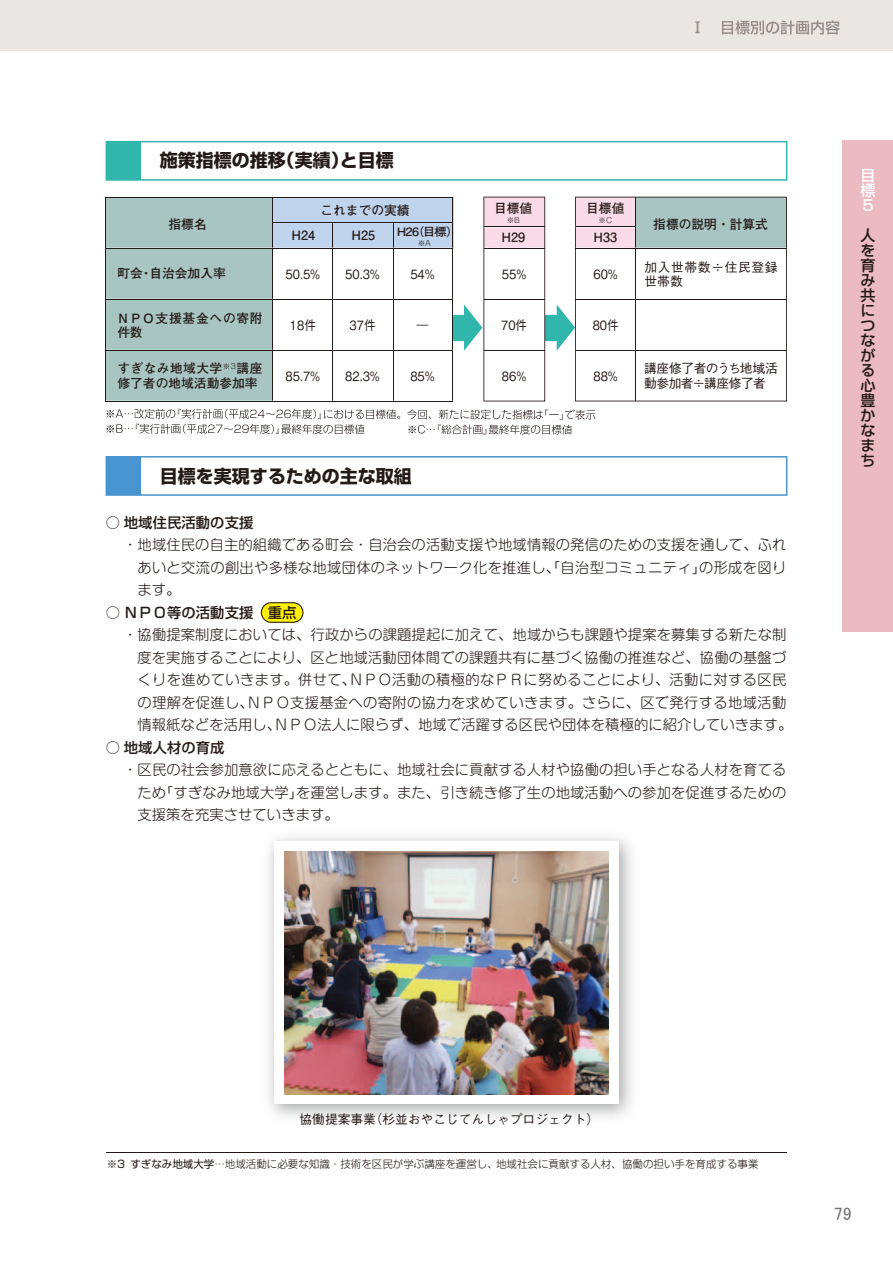
<style>
.page{position:relative;width:893px;height:1263px;background:#fff}
.page>*{position:absolute;margin:0;border:0;box-sizing:border-box;transform-origin:0 0}
.t1{font:18px "G Shin Go Pro Bold 90 pv RKSJ H";color:#231916}
.t2{font:18px "MS P Gothic";color:#727272}
.t3{font:15px/15px "G Shin Go Medium 83 pv RKSJ H";color:#231916;text-align:justify}
.t4{font:15px/15px "G Shin Go Medium 83 pv RKSJ H";color:#fff;text-align:justify}
.t5{font:14.25px/22.5px "G Shin M Go Pro Light 90 pv RKSJ H";letter-spacing:.01em;color:#231916;text-align:justify}
.t6{font:14.25px "G Shin Go Pro Medium 90 pv RKSJ H";letter-spacing:.01em;color:#231916}
.t7{font:12.75px/14.2px "Futo Go B101 Upr Bold 90 pv RKSJ H";color:#231916}
.t8{font:12.75px "Gothic BBB Upr Medium 90 pv RKSJ H";color:#231916;scale:.9 1}
.t9{font:12.75px "Gothic BBB Upr Medium 90 pv RKSJ H";color:#231916}
.t10{font:12.75px/14.2px "Gothic BBB Upr Medium 90 pv RKSJ H";letter-spacing:-.04em;color:#231916}
.t11{font:12.75px/14.2px "Gothic BBB Upr Medium 90 pv RKSJ H";letter-spacing:.05em;color:#231916}
.t12{font:12.75px/14.2px "Futo Go B101 Upr Bold 90 pv RKSJ H";letter-spacing:.05em;color:#231916}
.t13{font:11.55px "Futo Go B101 Upr Bold 90 pv RKSJ H";color:#231916;scale:1.11 1}
.t14{font:10.5px "G Shin Go Pro Light 90 pv RKSJ H";color:#231916}
.t15{font:7.5px "G Shin M Go Pro Light 90 pv RKSJ H";color:#231916}
.s1{font-family:"G Shin Go Pro Regular 90 pv RKSJ H"}
</style>
<div class="page">
<svg style="left:106px;top:141px;width:681px;height:40px"></svg>
<svg style="left:106px;top:456px;width:681px;height:40px"></svg>
<svg style="left:261px;top:602px;width:43px;height:21px"></svg>
<hr style="left:107px;top:1152px;width:680px;height:1px;background:#231916">
<img style="left:285px;top:851px;width:324px;height:243px">
<div style="left:449px;top:315px;width:22px;height:25px;background:#30b6aa"></div>
<div style="left:542px;top:315px;width:21px;height:25px;background:#30b6aa"></div>
<div style="left:273px;top:248px;width:180px;height:153px;background:#fff"></div>
<div style="left:269px;top:197px;width:184px;height:51px;background:#c0d4ee"></div>
<svg style="left:557px;top:197px;width:230px;height:204px"></svg>
<div style="left:106px;top:197px;width:167px;height:204px;background:#a8c5c1"></div>
<hr style="left:576px;top:226px;width:60px;height:1px;background:#231916">
<hr style="left:106px;top:197px;width:347px;height:1px;background:#231916">
<hr style="left:272px;top:197px;width:1px;height:204px;background:#231916">
<hr style="left:105px;top:197px;width:1px;height:204px;background:#231916">
<hr style="left:452px;top:197px;width:1px;height:204px;background:#231916">
<hr style="left:393px;top:222px;width:1px;height:179px;background:#231916">
<hr style="left:332px;top:222px;width:1px;height:179px;background:#231916">
<hr style="left:635px;top:197px;width:1px;height:204px;background:#231916">
<hr style="left:106px;top:248px;width:347px;height:1px;background:#231916">
<hr style="left:575px;top:248px;width:211px;height:1px;background:#231916">
<hr style="left:575px;top:299px;width:211px;height:1px;background:#231916">
<hr style="left:575px;top:350px;width:211px;height:1px;background:#231916">
<hr style="left:106px;top:299px;width:347px;height:1px;background:#231916">
<hr style="left:106px;top:401px;width:347px;height:1px;background:#231916">
<hr style="left:106px;top:350px;width:347px;height:1px;background:#231916">
<svg style="left:464px;top:197px;width:81px;height:204px"></svg>
<svg style="left:106px;top:409px;width:294px;height:25px"></svg>
<svg style="left:407px;top:409px;width:188px;height:25px"></svg>
<hr style="left:273px;top:222px;width:180px;height:1px;background:#231916">
<div style="left:0;top:0;width:893px;height:51px;background:#eae6e4"></div>
<svg style="left:695px;top:21px;width:5px;height:12px"></svg>
<svg style="left:722px;top:20px;width:118px;height:15px"></svg>
<div style="left:842px;top:141px;width:51px;height:491px;background:#ebbbc1"></div>
<p class="t1" style="left:106px;top:146px;width:289px">　　　施策指標の推移（実績）と目標</p>
<p class="t7" style="left:169px;top:216px;width:40px">指標名</p>
<p class="t7" style="left:320px;top:202px;width:91px">これまでの実績</p>
<p class="t7" style="left:292px;top:228px;width:25px">H24</p>
<p class="t7" style="left:351px;top:228px;width:25px">H25</p>
<p class="t13" style="left:397px;top:222px;width:58px">H2（目標）</p>
<p class="t13" style="left:412px;top:222px;width:8px">6</p>
<p class="t15" style="left:418px;top:237px;width:15px">※A</p>
<p class="t7" style="left:494px;top:200px;width:40px">目標値</p>
<p class="t15" style="left:507px;top:214px;width:15px">※B</p>
<p class="t7" style="left:586px;top:200px;width:40px">目標値</p>
<p class="t15" style="left:598px;top:214px;width:15px">※C</p>
<p class="t7" style="left:501px;top:229px;width:25px">H29</p>
<p class="t7" style="left:593px;top:229px;width:25px">H33</p>
<p class="t7" style="left:653px;top:216px;width:116px">指標の説明・計算式</p>
<p class="t7" style="left:117px;top:266px;width:110px">町会・自治会加入率</p>
<p class="t11" style="left:644px;top:259px;width:135px">加入世帯数÷住民登録世帯数</p>
<p class="t8" style="left:286px;top:264px;width:40px">50.5%</p>
<p class="t8" style="left:290px;top:315px;width:30px">18件</p>
<p class="t8" style="left:345px;top:264px;width:40px">50.3%</p>
<p class="t8" style="left:350px;top:315px;width:30px">37件</p>
<p class="t8" style="left:410px;top:264px;width:29px">54%</p>
<p class="t8" style="left:502px;top:264px;width:29px">55%</p>
<p class="t8" style="left:501px;top:315px;width:30px">70件</p>
<p class="t8" style="left:593px;top:264px;width:29px">60%</p>
<p class="t8" style="left:593px;top:315px;width:30px">80件</p>
<p class="t12" style="left:117px;top:310px;width:147px">ＮＰＯ支援基金への寄附件数</p>
<p class="t8" style="left:417px;top:315px;width:14px">―</p>
<p class="t7" style="left:117px;top:361px;width:146px">すぎなみ地域大学<sup>※3</sup>講座修了者の地域活動参加率</p>
<p class="t8" style="left:286px;top:366px;width:40px">85.7%</p>
<p class="t8" style="left:345px;top:366px;width:40px">82.3%</p>
<p class="t8" style="left:410px;top:366px;width:29px">85%</p>
<p class="t8" style="left:502px;top:366px;width:29px">86%</p>
<p class="t8" style="left:593px;top:366px;width:29px">88%</p>
<p class="t10" style="left:644px;top:361px;width:135px">講座修了者のうち地域活動参加者÷講座修了者</p>
<p class="t1" style="left:106px;top:461px;width:307px">　　　目標を実現するための主な取組</p>
<p class="t6" style="left:106px;top:510px;width:149px">○ 地域住民活動の支援</p>
<p class="t5" style="left:137px;top:532px;width:650px;text-indent:-14px">・地域住民の自主的組織である町会・自治会の活動支援や地域情報の発信のための支援を通して、ふれあいと交流の創出や多様な地域団体のネットワーク化を推進し、「自治型コミュニティ」の形成を図ります。</p>
<p class="t6" style="left:106px;top:600px;width:192px">○ ＮＰＯ等の活動支援　重点</p>
<p class="t5" style="left:137px;top:622px;width:656px;text-align:left;text-indent:-14px">・協働提案制度においては、行政からの課題提起に加えて、地域からも課題や提案を募集する新たな制度を実施することにより、区と地域活動団体間での課題共有に基づく協働の推進など、協働の基盤づくりを進めていきます。併せて、ＮＰＯ活動の積極的なＰＲに努めることにより、活動に対する区民の理解を促進し、ＮＰＯ支援基金への寄附の協力を求めていきます。さらに、区で発行する地域活動情報紙などを活用し、ＮＰＯ法人に限らず、地域で活躍する区民や団体を積極的に紹介していきます。</p>
<p class="t6" style="left:106px;top:735px;width:120px">○ 地域人材の育成</p>
<p class="t5" style="left:137px;top:757px;width:650px;text-indent:-14px">・区民の社会参加意欲に応えるとともに、地域社会に貢献する人材や協働の担い手となる人材を育てるため「すぎなみ地域大学」を運営します。また、引き続き修了生の地域活動への参加を促進するための支援策を充実させていきます。</p>
<p class="t4" style="left:860px;top:167px;width:16px">目標5</p>
<p class="t3" style="left:860px;top:227px;width:16px">人を育み共につながる心豊かなまち</p>
<p class="t9" style="left:299px;top:1109px;width:301px">協働提案事業（杉並おやこじてんしゃプロジェクト）</p>
<p class="t14" style="left:107px;top:1155px;width:653px"><span class="s1">※3 すぎなみ地域大学</span>…地域活動に必要な知識・技術を区民が学ぶ講座を運営し、地域社会に貢献する人材、協働の担い手を育成する事業</p>
<p class="t2" style="left:834px;top:1205px;width:19px">79</p>
</div>
